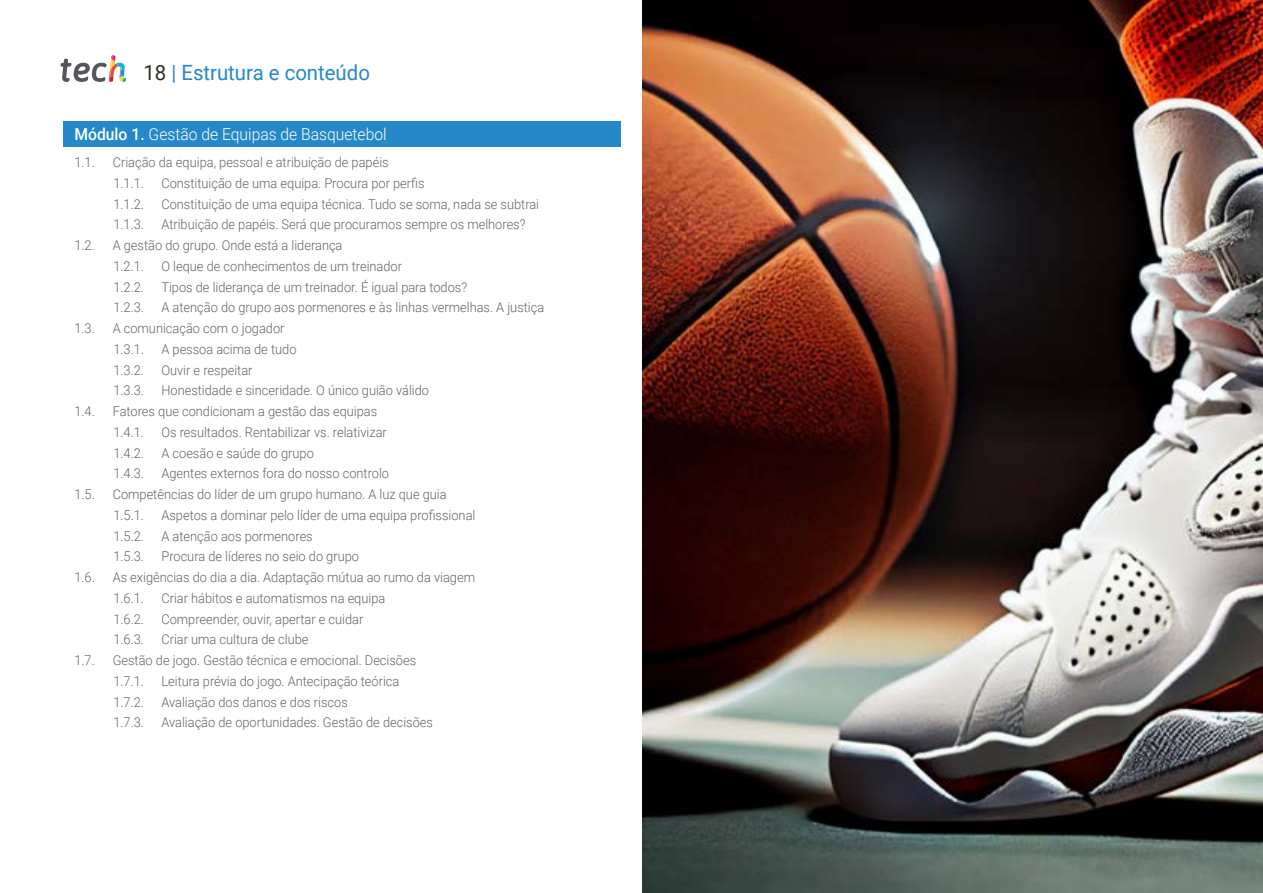
<style>
.page{position:relative;width:1263px;height:893px;background:#fff}
.page>*{position:absolute;margin:0;border:0;box-sizing:border-box;transform-origin:0 0}
.t1{font:21px "Roboto";color:#2488c9}
.t2{font:300 16.5px "Roboto";color:#fff;scale:.95 1}
.t3{font:300 13.5px/20.7px "Roboto";color:#61646a;scale:.95 1}
.s1{color:#312e20}
.s2{font-weight:500}
</style>
<div class="page">
<svg style="left:61px;top:55px;width:65px;height:27px"></svg>
<div style="left:63px;top:121px;width:558px;height:25px;background:#2488c9"></div>
<img style="left:642px;top:0;width:621px;height:893px">
<h1 class="t1" style="left:144px;top:57px;width:228px"><span class="s1">18</span> | Estrutura e conteúdo</h1>
<p class="t2" style="left:74px;top:123px;width:330px"><span class="s2">Módulo 1.</span> Gestão de Equipas de Basquetebol</p>
<p class="t3" style="left:74px;top:151px;width:23px">1.1.</p>
<p class="t3" style="left:113px;top:151px;width:292px">Criação da equipa, pessoal e atribuição de papéis<br>1.1.1.</p>
<p class="t3" style="left:161px;top:172px;width:278px">Constituição de uma equipa. Procura por perfis</p>
<p class="t3" style="left:113px;top:193px;width:34px">1.1.2.</p>
<p class="t3" style="left:161px;top:193px;width:399px">Constituição de uma equipa técnica. Tudo se soma, nada se subtrai</p>
<p class="t3" style="left:113px;top:214px;width:34px">1.1.3.</p>
<p class="t3" style="left:161px;top:214px;width:385px">Atribuição de papéis. Será que procuramos sempre os melhores?</p>
<p class="t3" style="left:74px;top:234px;width:23px">1.2.</p>
<p class="t3" style="left:113px;top:234px;width:243px">A gestão do grupo. Onde está a liderança<br>1.2.1.</p>
<p class="t3" style="left:161px;top:255px;width:255px">O leque de conhecimentos de um treinador</p>
<p class="t3" style="left:113px;top:276px;width:34px">1.2.2.</p>
<p class="t3" style="left:161px;top:276px;width:323px">Tipos de liderança de um treinador. É igual para todos?</p>
<p class="t3" style="left:113px;top:297px;width:34px">1.2.3.</p>
<p class="t3" style="left:161px;top:297px;width:405px">A atenção do grupo aos pormenores e às linhas vermelhas. A justiça</p>
<p class="t3" style="left:74px;top:317px;width:23px">1.3.</p>
<p class="t3" style="left:113px;top:317px;width:182px">A comunicação com o jogador<br>1.3.1.</p>
<p class="t3" style="left:161px;top:338px;width:144px">A pessoa acima de tudo</p>
<p class="t3" style="left:113px;top:359px;width:34px">1.3.2.</p>
<p class="t3" style="left:161px;top:359px;width:97px">Ouvir e respeitar</p>
<p class="t3" style="left:113px;top:380px;width:34px">1.3.3.</p>
<p class="t3" style="left:161px;top:380px;width:283px">Honestidade e sinceridade. O único guião válido</p>
<p class="t3" style="left:74px;top:400px;width:23px">1.4.</p>
<p class="t3" style="left:113px;top:400px;width:280px">Fatores que condicionam a gestão das equipas<br>1.4.1.</p>
<p class="t3" style="left:161px;top:421px;width:239px">Os resultados. Rentabilizar vs. relativizar</p>
<p class="t3" style="left:113px;top:442px;width:34px">1.4.2.</p>
<p class="t3" style="left:161px;top:442px;width:162px">A coesão e saúde do grupo</p>
<p class="t3" style="left:113px;top:463px;width:34px">1.4.3.</p>
<p class="t3" style="left:161px;top:463px;width:241px">Agentes externos fora do nosso controlo</p>
<p class="t3" style="left:74px;top:483px;width:23px">1.5.</p>
<p class="t3" style="left:113px;top:483px;width:353px">Competências do líder de um grupo humano. A luz que guia<br>1.5.1.</p>
<p class="t3" style="left:161px;top:504px;width:332px">Aspetos a dominar pelo líder de uma equipa profissional</p>
<p class="t3" style="left:113px;top:525px;width:34px">1.5.2.</p>
<p class="t3" style="left:161px;top:525px;width:161px">A atenção aos pormenores</p>
<p class="t3" style="left:113px;top:546px;width:34px">1.5.3.</p>
<p class="t3" style="left:161px;top:546px;width:209px">Procura de líderes no seio do grupo</p>
<p class="t3" style="left:74px;top:566px;width:23px">1.6.</p>
<p class="t3" style="left:113px;top:566px;width:383px">As exigências do dia a dia. Adaptação mútua ao rumo da viagem<br>1.6.1.</p>
<p class="t3" style="left:161px;top:587px;width:237px">Criar hábitos e automatismos na equipa</p>
<p class="t3" style="left:113px;top:608px;width:34px">1.6.2.</p>
<p class="t3" style="left:161px;top:608px;width:214px">Compreender, ouvir, apertar e cuidar</p>
<p class="t3" style="left:113px;top:629px;width:34px">1.6.3.</p>
<p class="t3" style="left:161px;top:629px;width:156px">Criar uma cultura de clube</p>
<p class="t3" style="left:74px;top:649px;width:23px">1.7.</p>
<p class="t3" style="left:113px;top:649px;width:321px">Gestão de jogo. Gestão técnica e emocional. Decisões<br>1.7.1.</p>
<p class="t3" style="left:161px;top:670px;width:252px">Leitura prévia do jogo. Antecipação teórica</p>
<p class="t3" style="left:113px;top:691px;width:34px">1.7.2.</p>
<p class="t3" style="left:161px;top:691px;width:198px">Avaliação dos danos e dos riscos</p>
<p class="t3" style="left:113px;top:712px;width:34px">1.7.3.</p>
<p class="t3" style="left:161px;top:712px;width:287px">Avaliação de oportunidades. Gestão de decisões</p>
</div>
